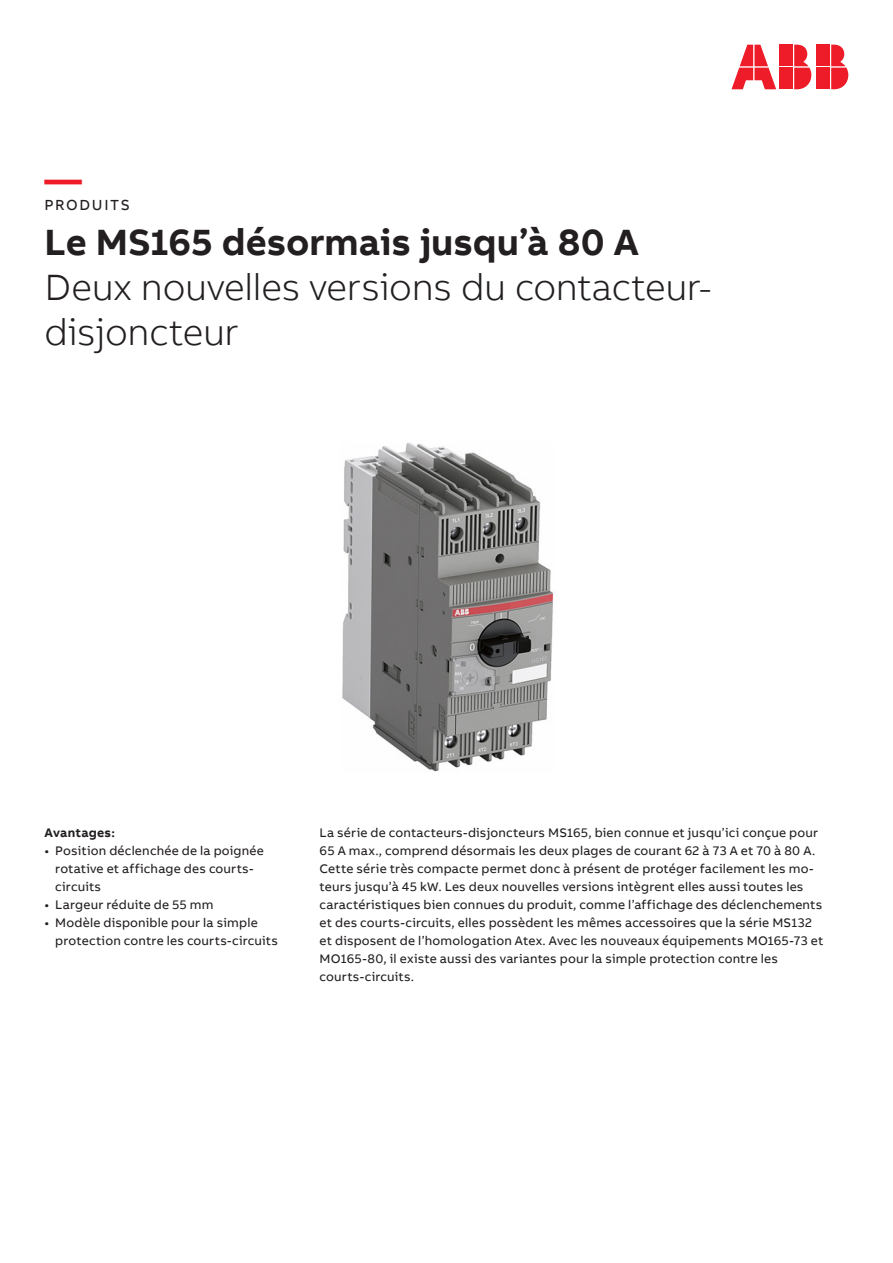
<style>
.page{position:relative;width:893px;height:1263px;background:#fff}
.page>*{position:absolute;margin:0;border:0;box-sizing:border-box;transform-origin:0 0}
.Information_Level_Su{font:300 37.5px/45px "AB Bvoice";letter-spacing:-.01em;color:#231f20}
.Information_Level_He{font:700 37.5px "AB Bvoice";color:#231f20}
.Information_Level_He-2{font:700 37.5px "AB Bvoice";color:#ee1c28}
.Information_Level_Ca{font:15px "AB Bvoice";letter-spacing:.11em;color:#231f20}
.Copytext_8_5pt_12pt{font:12.75px/18px "AB Bvoice";letter-spacing:.015em;color:#231f20}
.Paragraph_Title_8_5p{font:700 12.75px "AB Bvoice";letter-spacing:.015em;color:#231f20}
</style>
<div class="page">
<img style="left:342px;top:443px;width:212px;height:329px">
<div style="left:817px;top:45px;width:13px;height:21px;background:#ee1c28"></div>
<div style="left:817px;top:68px;width:13px;height:21px;background:#ee1c28"></div>
<svg style="left:831px;top:45px;width:17px;height:44px"></svg>
<svg style="left:731px;top:45px;width:45px;height:44px"></svg>
<div style="left:780px;top:45px;width:13px;height:21px;background:#ee1c28"></div>
<div style="left:780px;top:68px;width:13px;height:21px;background:#ee1c28"></div>
<svg style="left:794px;top:45px;width:17px;height:44px"></svg>
<p class="Information_Level_He-2" style="left:45px;top:155px;width:39px">—</p>
<p class="Information_Level_Ca" style="left:45px;top:196px;width:87px">PRODUITS</p>
<p class="Information_Level_He" style="left:45px;top:218px;width:595px">Le MS165 désormais jusqu’à 80 A</p>
<p class="Information_Level_Su" style="left:45px;top:265px;width:669px">Deux nouvelles versions du contacteur&shy;disjoncteur</p>
<p class="Paragraph_Title_8_5p" style="left:45px;top:824px;width:72px">Avantages:</p>
<p class="Copytext_8_5pt_12pt" style="left:55px;top:841px;width:210px;text-indent:-11px">• Position déclenchée de la poignée rotative et affichage des courts&shy;circuits</p>
<p class="Copytext_8_5pt_12pt" style="left:45px;top:895px;width:170px">• Largeur réduite de 55 mm</p>
<p class="Copytext_8_5pt_12pt" style="left:55px;top:913px;width:224px;text-indent:-11px">• Modèle disponible pour la simple protection contre les courts-circuits</p>
<p class="Copytext_8_5pt_12pt" style="left:320px;top:823px;width:505px">La série de contacteurs-disjoncteurs MS165, bien connue et jusqu’ici conçue pour 65 A max., comprend désormais les deux plages de courant 62 à 73 A et 70 à 80 A.<br>Cette série très compacte permet donc à présent de protéger facilement les mo&shy;teurs jusqu’à 45 kW. Les deux nouvelles versions intègrent elles aussi toutes les caractéristiques bien connues du produit, comme l’affichage des déclenchements et des courts-circuits, elles possèdent les mêmes accessoires que la série MS132 et disposent de l’homologation Atex. Avec les nouveaux équipements MO165-73 et MO165-80, il existe aussi des variantes pour la simple protection contre les courts-circuits.</p>
</div>
